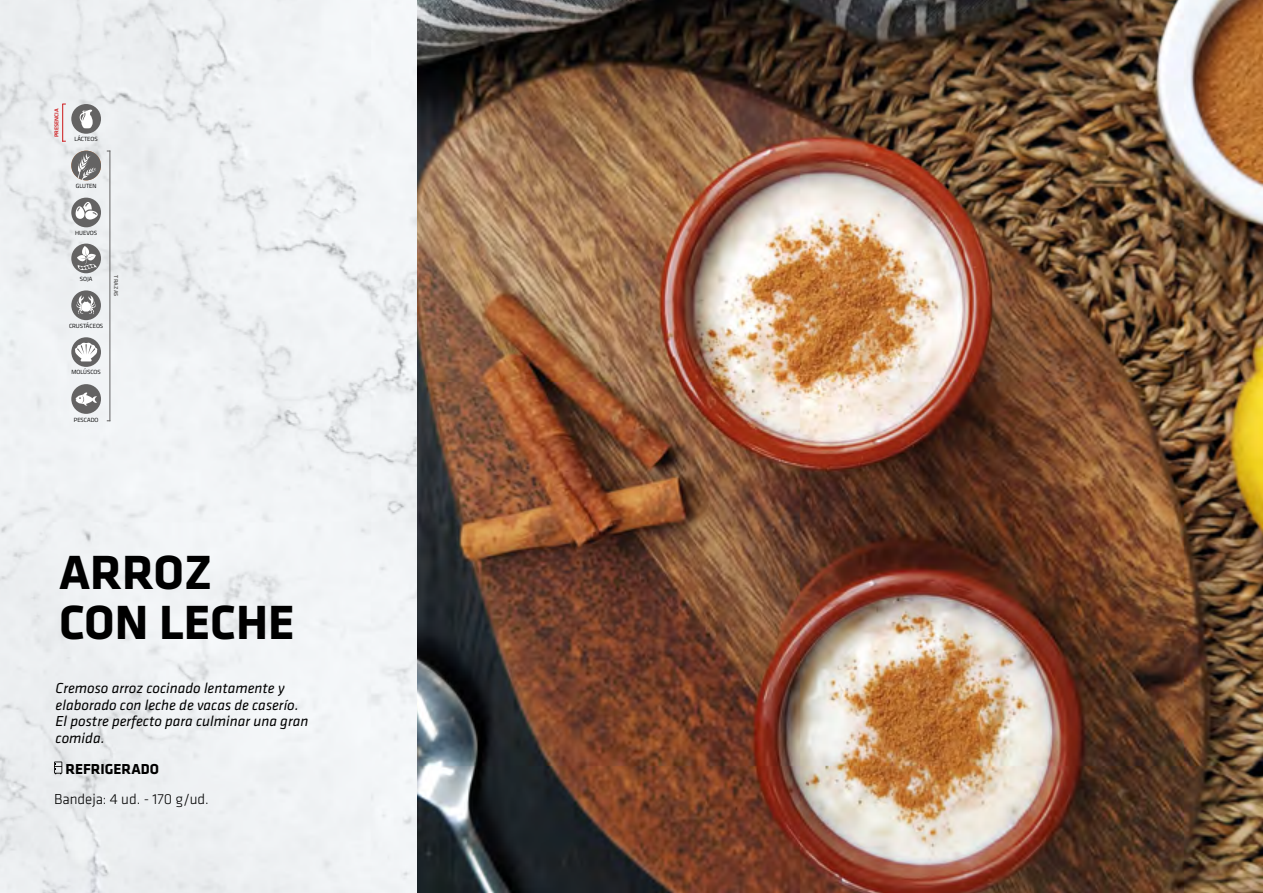
<style>
.page{position:relative;width:1263px;height:893px;background:#fff}
.page>*{position:absolute;margin:0;border:0;box-sizing:border-box;transform-origin:0 0}
.t1{font:700 49.8px/49.8px "Klavika";color:#000}
.t2{font:italic 15px/16.5px "Klavika";color:#000}
.t3{font:300 15px "Klavika";color:#000}
.t4{font:700 15px "Klavika";color:#000}
.t5{font:6px "Titillium Web";color:#000}
.t6{font:500 5.7px "Klavika";color:#cd1719}
.t7{font:500 5.7px "Klavika";color:#646363}
</style>
<div class="page">
<img style="left:0;top:0;width:418px;height:893px">
<svg style="left:54px;top:761px;width:8px;height:13px"></svg>
<img style="left:418px;top:0;width:845px;height:893px">
<div style="left:71px;top:290px;width:30px;height:30px;background:#646363;border-radius:50%"></div>
<svg style="left:76px;top:295px;width:20px;height:19px"></svg>
<svg style="left:71px;top:337px;width:30px;height:30px"></svg>
<svg style="left:75px;top:343px;width:22px;height:18px"></svg>
<div style="left:71px;top:384px;width:30px;height:30px;background:#646363;border-radius:50%"></div>
<svg style="left:75px;top:392px;width:22px;height:14px"></svg>
<div style="left:71px;top:244px;width:30px;height:29px;background:#646363;border-radius:50%"></div>
<svg style="left:73px;top:240px;width:24px;height:30px"></svg>
<div style="left:71px;top:198px;width:30px;height:29px;background:#646363;border-radius:50%"></div>
<svg style="left:75px;top:202px;width:23px;height:18px"></svg>
<div style="left:71px;top:104px;width:30px;height:30px;background:#646363;border-radius:50%"></div>
<svg style="left:80px;top:109px;width:13px;height:19px"></svg>
<div style="left:71px;top:151px;width:30px;height:29px;background:#646363;border-radius:50%"></div>
<svg style="left:77px;top:152px;width:20px;height:28px"></svg>
<hr style="left:109px;top:151px;width:1px;height:270px;background:#646363">
<hr style="left:62px;top:104px;width:1px;height:38px;background:#cd1719">
<p class="t6" style="left:53px;top:137px;width:30px;rotate:-90deg">PRESENCIA</p>
<p class="t5" style="left:75px;top:135px;width:25px">LÁCTEOS</p>
<p class="t5" style="left:76px;top:182px;width:22px">GLUTEN</p>
<p class="t5" style="left:75px;top:229px;width:23px">HUEVOS</p>
<p class="t5" style="left:80px;top:275px;width:14px">SOJA</p>
<p class="t5" style="left:69px;top:321px;width:36px">CRUSTÁCEOS</p>
<p class="t7" style="left:120px;top:275px;width:22px;rotate:90deg">TRAZAS</p>
<p class="t5" style="left:71px;top:368px;width:31px">MOLÚSCOS</p>
<p class="t5" style="left:74px;top:415px;width:26px">PESCADO</p>
<h1 class="t1" style="left:59px;top:546px;width:237px">ARROZ<br>CON LECHE</h1>
<p class="t2" style="left:56px;top:680px;width:254px">Cremoso arroz cocinado lentamente y elaborado con leche de vacas de caserío.<br>El postre perfecto para culminar una gran comida.</p>
<p class="t4" style="left:65px;top:758px;width:95px">REFRIGERADO</p>
<p class="t3" style="left:54px;top:790px;width:156px">Bandeja: 4 ud. - 170 g/ud.</p>
</div>
